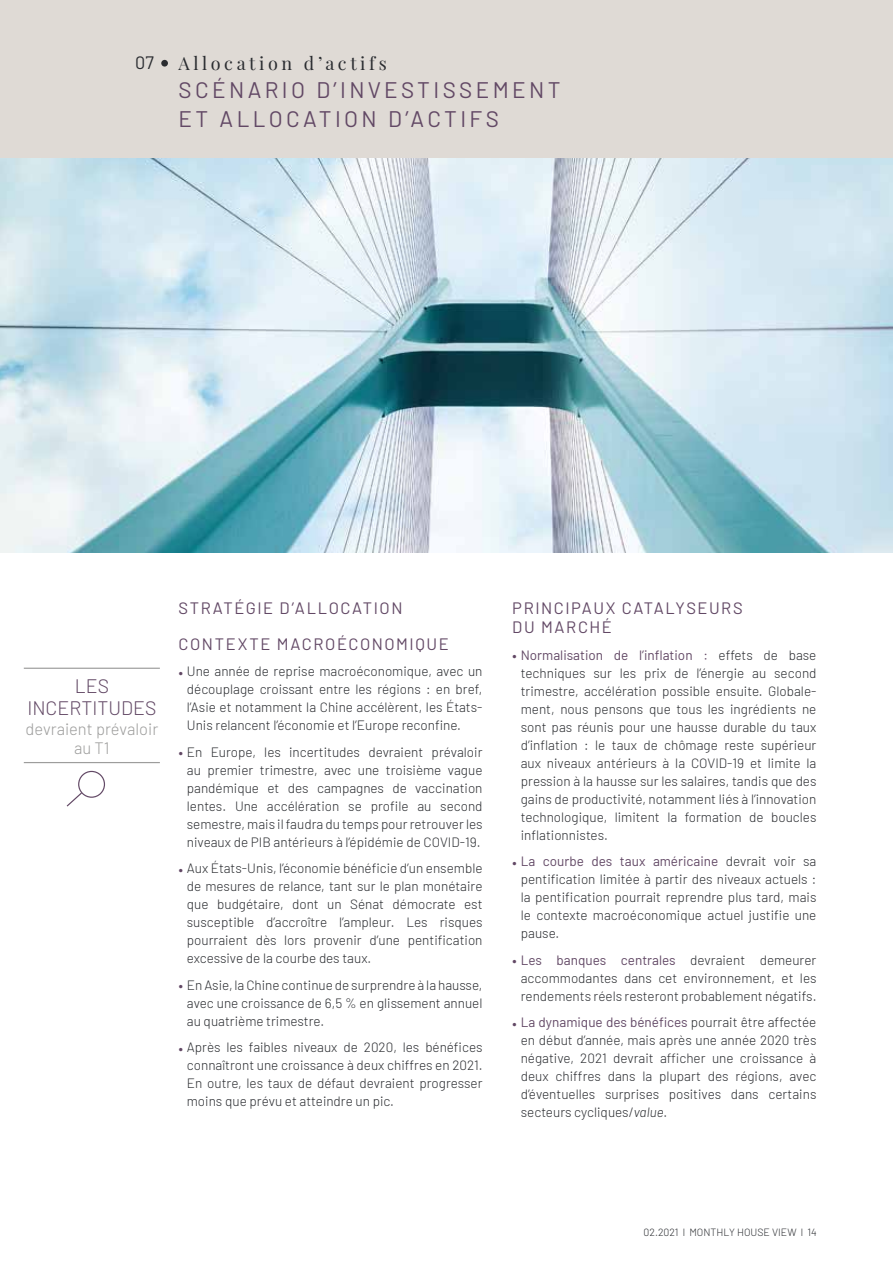
<style>
.page{position:relative;width:893px;height:1263px;background:#fff}
.page>*{position:absolute;margin:0;border:0;box-sizing:border-box;transform-origin:0 0}
.t1{font:22.5px/28.5px "Barlow";letter-spacing:.15em;color:#624865}
.t2{font:300 19.5px/22.5px "Barlow";color:#624865;text-align:center}
.t3{font:18px "Playfair Display";letter-spacing:.2em;color:#2a2c30}
.t4{font:18px "Barlow";color:#2a2c30}
.t5{font:16.5px/36px "Barlow";letter-spacing:.095em;color:#624865}
.t6{font:300 16.5px/19.5px "Barlow";color:#9d9d9c;text-align:center}
.t7{font:300 13.5px/18px "Barlow";color:#2a2c30;text-align:justify}
.t8{font:300 10.5px "Barlow";color:#2a2c30}
.s1{font-family:"Garamond";font-weight:400;color:#624865}
.s2{font-weight:400;color:#624865}
.s3{font-style:italic}
</style>
<div class="page">
<img style="left:0;top:157px;width:893px;height:396px">
<div style="left:0;top:0;width:893px;height:157px;background:#dfdad5"></div>
<div style="left:161px;top:60px;width:7px;height:7px;background:#2a2c30;border-radius:50%"></div>
<hr style="left:24px;top:668px;width:136px;height:1px;background:#9d9d9c">
<hr style="left:24px;top:762px;width:136px;height:1px;background:#9d9d9c">
<div style="left:78px;top:771px;width:27px;height:27px;border:1px solid #624865;border-radius:50%"></div>
<svg style="left:66px;top:791px;width:17px;height:16px"></svg>
<h3 class="t4" style="left:135px;top:50px;width:20px">07</h3>
<h3 class="t3" style="left:179px;top:49px;width:210px">Allocation d’actifs</h3>
<h1 class="t1" style="left:179px;top:74px;width:383px">SCÉNARIO D’INVESTISSEMENT<br>ET ALLOCATION D’ACTIFS</h1>
<h2 class="t2" style="left:27px;top:673px;width:131px">LES<br>INCERTITUDES</h2>
<p class="t6" style="left:26px;top:718px;width:134px">devraient prévaloir au T1</p>
<p class="t5" style="left:178px;top:589px;width:272px">STRATÉGIE D’ALLOCATION<br>CONTEXTE MACROÉCONOMIQUE</p>
<p class="t7" style="left:187px;top:662px;width:297px;text-indent:-9px"><span class="s1">•</span> Une année de reprise macroéconomique, avec un découplage croissant entre les régions : en bref, l’Asie et notamment la Chine accélèrent, les États-Unis relancent l’économie et l’Europe reconfine.</p>
<p class="t7" style="left:187px;top:742px;width:297px;text-indent:-9px"><span class="s1">•</span> En Europe, les incertitudes devraient prévaloir au premier trimestre, avec une troisième vague pandémique et des campagnes de vaccination lentes. Une accélération se profile au second semestre, mais il faudra du temps pour retrouver les niveaux de PIB antérieurs à l’épidémie de COVID-19.</p>
<p class="t7" style="left:187px;top:859px;width:297px;text-indent:-9px"><span class="s1">•</span> Aux États-Unis, l’économie bénéficie d’un ensemble de mesures de relance, tant sur le plan monétaire que budgétaire, dont un Sénat démocrate est susceptible d’accroître l’ampleur. Les risques pourraient dès lors provenir d’une pentification excessive de la courbe des taux.</p>
<p class="t7" style="left:187px;top:975px;width:297px;text-indent:-9px"><span class="s1">•</span> En Asie, la Chine continue de surprendre à la hausse, avec une croissance de 6,5 % en glissement annuel au quatrième trimestre.</p>
<p class="t7" style="left:187px;top:1037px;width:297px;text-indent:-9px"><span class="s1">•</span> Après les faibles niveaux de 2020, les bénéfices connaîtront une croissance à deux chiffres en 2021.<br>En outre, les taux de défaut devraient progresser moins que prévu et atteindre un pic.</p>
<p class="t5" style="left:512px;top:597px;width:232px;line-height:19.5px">PRINCIPAUX CATALYSEURS<br>DU MARCHÉ</p>
<p class="t7" style="left:521px;top:645px;width:297px;text-indent:-9px"><span class="s1">•</span> <span class="s2">Normalisation de l’inflation :</span> effets de base techniques sur les prix de l’énergie au second trimestre, accélération possible ensuite. Globale&shy;ment, nous pensons que tous les ingrédients ne sont pas réunis pour une hausse durable du taux d’inflation : le taux de chômage reste supérieur aux niveaux antérieurs à la COVID-19 et limite la pression à la hausse sur les salaires, tandis que des gains de productivité, notamment liés à l’innovation technologique, limitent la formation de boucles inflationnistes.</p>
<p class="t7" style="left:521px;top:851px;width:297px;text-indent:-9px"><span class="s1">•</span> <span class="s2">La courbe des taux américaine</span> devrait voir sa pentification limitée à partir des niveaux actuels : la pentification pourrait reprendre plus tard, mais le contexte macroéconomique actuel justifie une pause.</p>
<p class="t7" style="left:521px;top:950px;width:297px;text-indent:-9px"><span class="s1">•</span> <span class="s2">Les banques centrales</span> devraient demeurer accommodantes dans cet environnement, et les rendements réels resteront probablement négatifs.</p>
<p class="t7" style="left:521px;top:1012px;width:297px;text-indent:-9px"><span class="s1">•</span> <span class="s2">La dynamique des bénéfices</span> pourrait être affectée en début d’année, mais après une année 2020 très négative, 2021 devrait afficher une croissance à deux chiffres dans la plupart des régions, avec d’éventuelles surprises positives dans certains secteurs cycliques/<span class="s3">value</span>.</p>
<p class="t8" style="left:644px;top:1225px;width:175px">02.2021 l MONTHLY HOUSE VIEW l 14</p>
</div>
